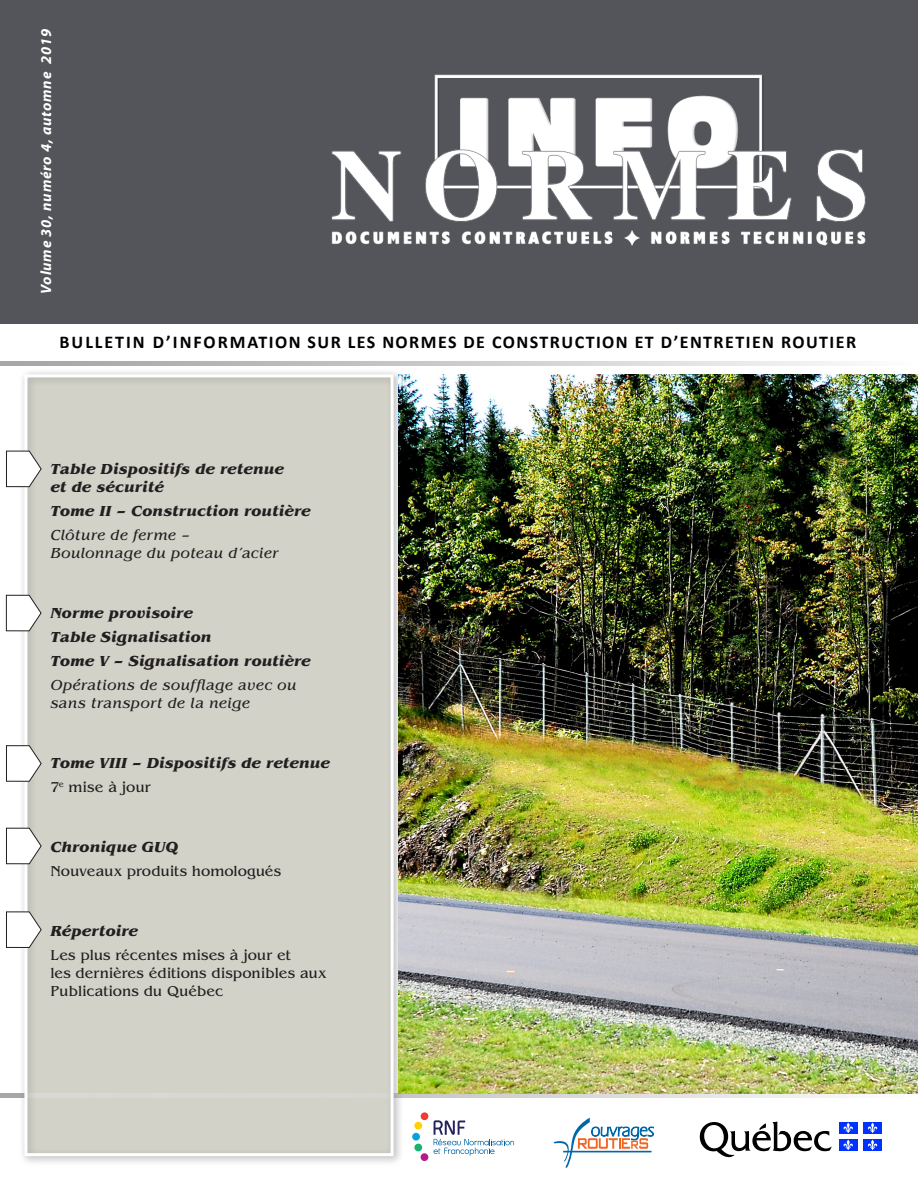
<style>
.page{position:relative;width:918px;height:1188px;background:#fff}
.page>*{position:absolute;margin:0;border:0;box-sizing:border-box;transform-origin:0 0}
.t1{font:700 18px "Calibri";letter-spacing:.08em;color:#000}
.t2{font:italic 700 15px/24px "Benguiat";letter-spacing:.005em;color:#231f20}
.t3{font:15px/18px "Benguiat";color:#231f20}
.t4{font:italic 15px/18px "Benguiat";letter-spacing:.005em;color:#231f20}
.t5{font:italic 700 15px "Myriad Pro";letter-spacing:.05em;color:#fff}
.s1{font-weight:400;font-style:normal}
</style>
<div class="page">
<svg style="left:0;top:1094px;width:836px;height:4px;background:#dadadb"></svg>
<svg style="left:700px;top:1121px;width:132px;height:36px"></svg>
<div style="left:839px;top:1122px;width:19px;height:12px;background:#0032ff"></div>
<svg style="left:843px;top:1123px;width:10px;height:10px"></svg>
<div style="left:863px;top:1122px;width:19px;height:12px;background:#0032ff"></div>
<svg style="left:868px;top:1123px;width:10px;height:10px"></svg>
<div style="left:839px;top:1139px;width:19px;height:12px;background:#0032ff"></div>
<svg style="left:843px;top:1140px;width:10px;height:10px"></svg>
<div style="left:863px;top:1139px;width:19px;height:12px;background:#0032ff"></div>
<svg style="left:868px;top:1140px;width:10px;height:10px"></svg>
<div style="left:0;top:0;width:918px;height:324px;background:#54555a"></div>
<svg style="left:434px;top:1120px;width:80px;height:36px"></svg>
<div style="left:421px;top:1112px;width:7px;height:8px;background:#ee3e34;border-radius:50%"></div>
<div style="left:414px;top:1122px;width:8px;height:8px;background:#fed105;border-radius:50%"></div>
<div style="left:412px;top:1133px;width:8px;height:8px;background:#00a6db;border-radius:50%"></div>
<div style="left:414px;top:1144px;width:8px;height:7px;background:#19b273;border-radius:50%"></div>
<div style="left:421px;top:1153px;width:7px;height:8px;background:#b61a8b;border-radius:50%"></div>
<svg style="left:554px;top:1118px;width:100px;height:49px"></svg>
<hr style="left:563px;top:1151px;width:89px;height:1px;background:#0067aa">
<svg style="left:0;top:361px;width:836px;height:5px;background:#c9c8ca"></svg>
<img style="left:331px;top:74px;width:535px;height:172px">
<div style="left:19px;top:368px;width:385px;height:798px;background:#d2d2c9"></div>
<div style="left:24px;top:374px;width:370px;height:782px;border:3px solid #fff"></div>
<svg style="left:6px;top:595px;width:36px;height:36px"></svg>
<svg style="left:6px;top:745px;width:36px;height:37px"></svg>
<svg style="left:6px;top:828px;width:36px;height:36px"></svg>
<svg style="left:6px;top:451px;width:36px;height:36px"></svg>
<svg style="left:6px;top:912px;width:36px;height:36px"></svg>
<img style="left:399px;top:374px;width:519px;height:720px">
<p class="t5" style="left:36px;top:294px;width:266px;rotate:-90deg">Volume 30, numéro 4, automne 2019</p>
<p class="t1" style="left:60px;top:331px;width:798px">BULLETIN D’INFORMATION SUR LES NORMES DE CONSTRUCTION ET D’ENTRETIEN ROUTIER</p>
<p class="t2" style="left:50px;top:460px;width:235px;line-height:18px">Table Dispositifs de retenue et de sécurité</p>
<p class="t2" style="left:50px;top:499px;width:262px">Tome II – Construction routière</p>
<p class="t4" style="left:50px;top:526px;width:230px">Clôture de ferme –<br>Boulonnage du poteau d’acier</p>
<p class="t2" style="left:50px;top:601px;width:262px">Norme provisoire<br>Table Signalisation<br>Tome V – Signalisation routière</p>
<p class="t4" style="left:50px;top:676px;width:248px">Opérations de soufflage avec ou sans transport de la neige</p>
<p class="t2" style="left:50px;top:751px;width:281px">Tome VIII – Dispositifs de retenue<br><span class="s1">7</span><sup>e</sup> <span class="s1">mise à jour</span></p>
<p class="t2" style="left:50px;top:835px;width:129px">Chronique GUQ</p>
<p class="t3" style="left:50px;top:862px;width:232px">Nouveaux produits homologués</p>
<p class="t2" style="left:50px;top:919px;width:89px">Répertoire</p>
<p class="t3" style="left:50px;top:946px;width:278px">Les plus récentes mises à jour et<br>les dernières éditions disponibles aux<br>Publications du Québec</p>
</div>
